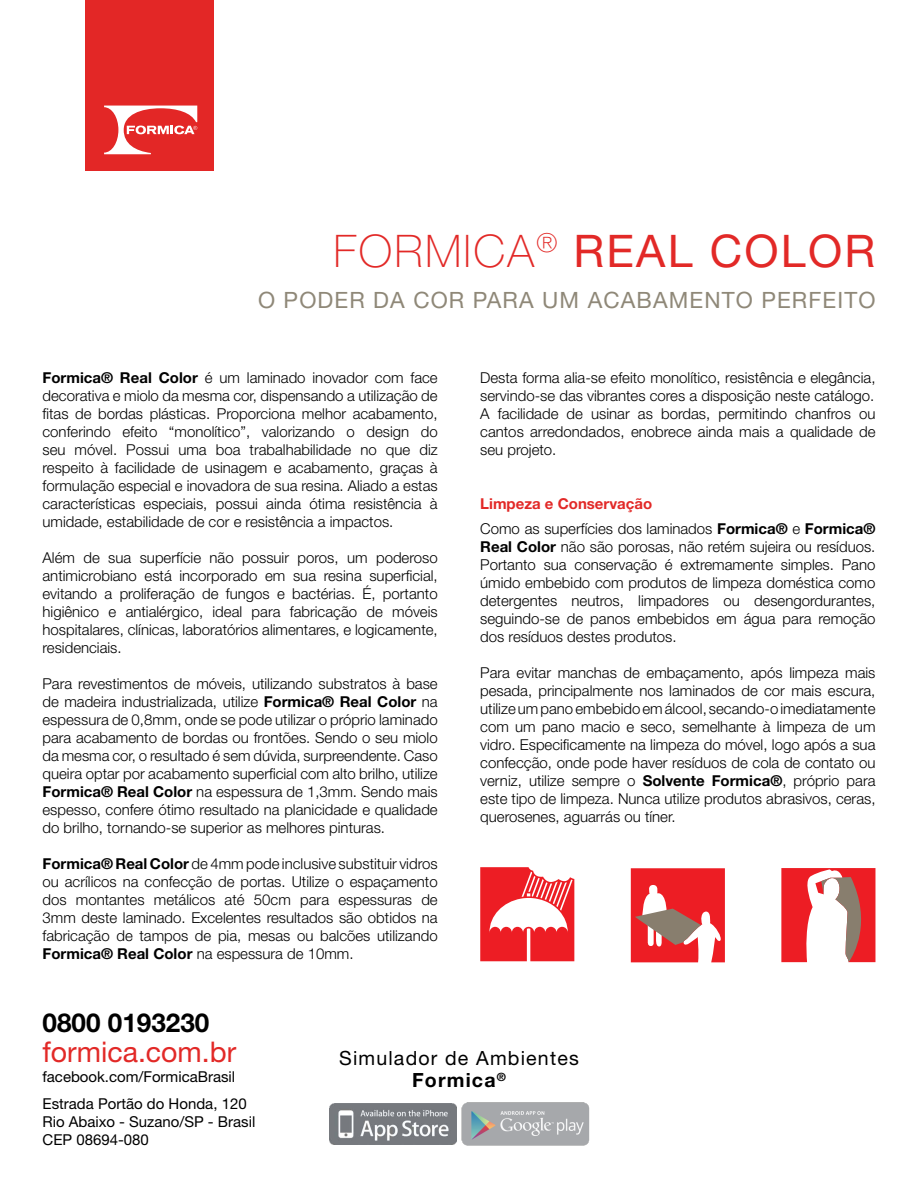
<style>
.page{position:relative;width:918px;height:1188px;background:#fff}
.page>*{position:absolute;margin:0;border:0;box-sizing:border-box;transform-origin:0 0}
.t1{font:45px "Helvetica Neue LT Std";letter-spacing:.05em;color:#e22927}
.t2{font:28.5px "Helvetica Neue LT Std";color:#e22927}
.t3{font:700 26.1px "Helvetica Neue LT Std";color:#000}
.t4{font:22.5px "Helvetica Neue LT Std";letter-spacing:.05em;color:#8f8878}
.t5{font:19.65px/21.8px "Helvetica Neue LT Std";letter-spacing:.06em;color:#000;text-align:center}
.t6{font:300 15px/18px "Helvetica Neue LT Std";color:#000;text-align:justify}
.t7{font:15px/18px "Helvetica Neue LT Std";color:#000}
.s1{font-weight:100}
.s2{font-weight:700}
.s3{font-weight:700;color:#e22927}
</style>
<div class="page">
<div style="left:85px;top:0;width:129px;height:171px;background:#e32726"></div>
<svg style="left:104px;top:106px;width:93px;height:48px"></svg>
<img style="left:329px;top:1103px;width:128px;height:42px">
<img style="left:461px;top:1103px;width:129px;height:42px">
<svg style="left:480px;top:867px;width:94px;height:94px"></svg>
<svg style="left:781px;top:868px;width:94px;height:94px"></svg>
<svg style="left:631px;top:868px;width:94px;height:94px;background:#e14f52"></svg>
<h1 class="t1" style="left:333px;top:224px;width:544px"><span class="s1">FORMICA</span><sup>®</sup> REAL COLOR</h1>
<h3 class="t4" style="left:258px;top:287px;width:619px">O PODER DA COR PARA UM ACABAMENTO PERFEITO</h3>
<p class="t6" style="left:43px;top:368px;width:397px"><span class="s2">Formica® Real Color</span> é um laminado inovador com face decorativa e miolo da mesma cor, dispensando a utilização de fitas de bordas plásticas. Proporciona melhor acabamento, conferindo efeito “monolítico”, valorizando o design do seu móvel. Possui uma boa trabalhabilidade no que diz respeito à facilidade de usinagem e acabamento, graças à formulação especial e inovadora de sua resina. Aliado a estas características especiais, possui ainda ótima resistência à umidade, estabilidade de cor e resistência a impactos.</p>
<p class="t6" style="left:43px;top:548px;width:397px">Além de sua superfície não possuir poros, um poderoso antimicrobiano está incorporado em sua resina superficial, evitando a proliferação de fungos e bactérias. É, portanto higiênico e antialérgico, ideal para fabricação de móveis hospitalares, clínicas, laboratórios alimentares, e logicamente, residenciais.</p>
<p class="t6" style="left:43px;top:674px;width:397px">Para revestimentos de móveis, utilizando substratos à base de madeira industrializada, utilize <span class="s2">Formica® Real Color</span> na espessura de 0,8mm, onde se pode utilizar o próprio laminado para acabamento de bordas ou frontões. Sendo o seu miolo da mesma cor, o resultado é sem dúvida, surpreendente. Caso queira optar por acabamento superficial com alto brilho, utilize <span class="s2">Formica® Real Color</span> na espessura de 1,3mm. Sendo mais espesso, confere ótimo resultado na planicidade e qualidade do brilho, tornando-se superior as melhores pinturas.</p>
<p class="t6" style="left:43px;top:854px;width:397px"><span class="s2">Formica® Real Color</span> de 4mm pode inclusive substituir vidros ou acrílicos na confecção de portas. Utilize o espaçamento dos montantes metálicos até 50cm para espessuras de 3mm deste laminado. Excelentes resultados são obtidos na fabricação de tampos de pia, mesas ou balcões utilizando <span class="s2">Formica® Real Color</span> na espessura de 10mm.</p>
<h3 class="t3" style="left:43px;top:1006px;width:168px">0800 0193230</h3>
<p class="t6" style="left:480px;top:368px;width:397px">Desta forma alia-se efeito monolítico, resistência e elegância, servindo-se das vibrantes cores a disposição neste catálogo.<br>A facilidade de usinar as bordas, permitindo chanfros ou cantos arredondados, enobrece ainda mais a qualidade de seu projeto.</p>
<p class="t6" style="left:480px;top:490px;width:397px;line-height:25.5px"><span class="s3">Limpeza e Conservação<br></span>Como as superfícies dos laminados <span class="s2">Formica®</span> e <span class="s2">Formica®</span></p>
<p class="t6" style="left:480px;top:538px;width:397px"><span class="s2">Real Color</span> não são porosas, não retém sujeira ou resíduos.<br>Portanto sua conservação é extremamente simples. Pano úmido embebido com produtos de limpeza doméstica como detergentes neutros, limpadores ou desengordurantes, seguindo-se de panos embebidos em água para remoção dos resíduos destes produtos.</p>
<p class="t6" style="left:480px;top:664px;width:397px">Para evitar manchas de embaçamento, após limpeza mais pesada, principalmente nos laminados de cor mais escura, utilize um pano embebido em álcool, secando-o imediatamente com um pano macio e seco, semelhante à limpeza de um vidro. Especificamente na limpeza do móvel, logo após a sua confecção, onde pode haver resíduos de cola de contato ou verniz, utilize sempre o <span class="s2">Solvente Formica®</span>, próprio para este tipo de limpeza. Nunca utilize produtos abrasivos, ceras, querosenes, aguarrás ou tíner.</p>
<h2 class="t2" style="left:43px;top:1035px;width:195px">formica.com.br</h2>
<p class="t7" style="left:43px;top:1067px;width:194px">facebook.com/FormicaBrasil</p>
<p class="t7" style="left:43px;top:1094px;width:214px">Estrada Portão do Honda, 120<br>Rio Abaixo - Suzano/SP - Brasil<br>CEP 08694-080</p>
<h3 class="t5" style="left:339px;top:1047px;width:241px">Simulador de Ambientes<br><span class="s2">Formica</span><sup>®</sup></h3>
</div>
